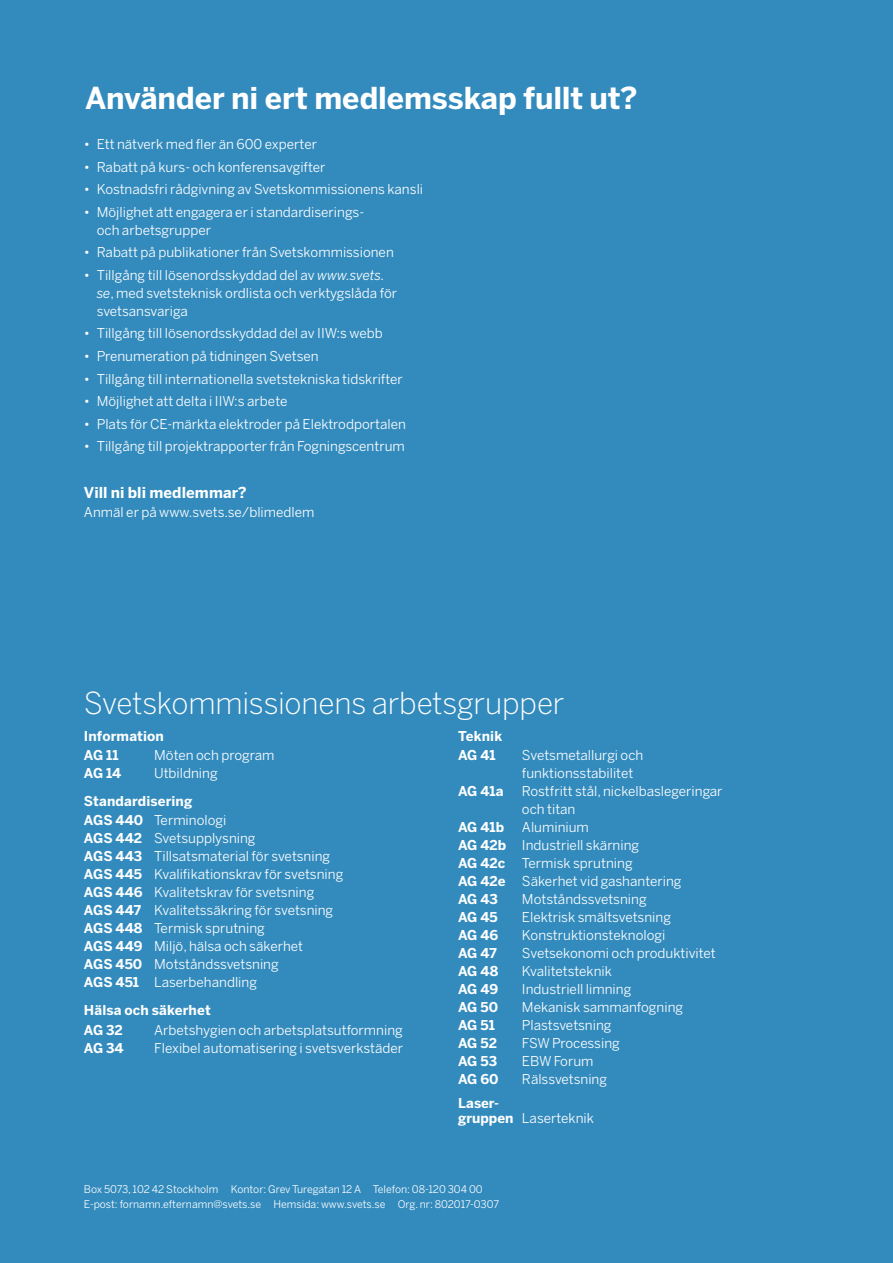
<style>
.page{position:relative;width:893px;height:1263px;background:#338bbd}
.page>*{position:absolute;margin:0;border:0;box-sizing:border-box;transform-origin:0 0}
.t1{font:700 30px "Benton Sans";letter-spacing:-.005em;color:#fff}
.t2{font:300 30px "Benton Sans";letter-spacing:-.005em;color:#fff}
.t3{font:700 15px "Benton Sans";letter-spacing:.005em;color:#fff}
.t4{font:13.5px/18px "Benton Sans";color:#fff}
.t5{font:700 13.5px/18px "Benton Sans";color:#fff}
.t6{font:10.5px/15px "Benton Sans";color:#fff}
.s1{font-style:italic}
</style>
<div class="page">
<h1 class="t1" style="left:85px;top:80px;width:554px">Använder ni ert medlemsskap fullt ut?</h1>
<p class="t4" style="left:84px;top:135px;width:235px">• Ett nätverk med fler än 600 experter</p>
<p class="t4" style="left:84px;top:158px;width:243px">• Rabatt på kurs- och konferensavgifter</p>
<p class="t4" style="left:84px;top:180px;width:341px">• Kostnadsfri rådgivning av Svetskommissionens kansli</p>
<p class="t4" style="left:97px;top:203px;width:269px;text-indent:-13px">• Möjlighet att engagera er i standardiserings&shy;och arbetsgrupper</p>
<p class="t4" style="left:84px;top:243px;width:311px">• Rabatt på publikationer från Svetskommissionen</p>
<p class="t4" style="left:97px;top:266px;width:302px;text-indent:-13px">• Tillgång till lösenordsskyddad del av <span class="s1">www.svets. se</span>, med svetsteknisk ordlista och verktygslåda för svetsansvariga</p>
<p class="t4" style="left:84px;top:324px;width:300px">• Tillgång till lösenordsskyddad del av IIW:s webb</p>
<p class="t4" style="left:84px;top:347px;width:236px">• Prenumeration på tidningen Svetsen</p>
<p class="t4" style="left:84px;top:369px;width:320px">• Tillgång till internationella svetstekniska tidskrifter</p>
<p class="t4" style="left:84px;top:392px;width:205px">• Möjlighet att delta i IIW:s arbete</p>
<p class="t4" style="left:84px;top:414px;width:323px">• Plats för CE-märkta elektroder på Elektrodportalen</p>
<p class="t4" style="left:84px;top:437px;width:322px">• Tillgång till projektrapporter från Fogningscentrum</p>
<p class="t3" style="left:84px;top:483px;width:164px">Vill ni bli medlemmar?</p>
<p class="t4" style="left:84px;top:503px;width:232px">Anmäl er på www.svets.se/blimedlem</p>
<h1 class="t2" style="left:84px;top:686px;width:482px">Svetskommissionens arbetsgrupper</h1>
<p class="t5" style="left:84px;top:726px;width:81px;line-height:19.5px">Information<br>AG 11</p>
<p class="t5" style="left:84px;top:759px;width:110px;line-height:27.8px">AG 14<br>Standardisering</p>
<p class="t5" style="left:84px;top:811px;width:61px">AGS 440<br>AGS 442<br>AGS 443<br>AGS 445<br>AGS 446<br>AGS 447<br>AGS 448<br>AGS 449<br>AGS 450<br>AGS 451</p>
<p class="t5" style="left:84px;top:1000px;width:128px;line-height:19.5px">Hälsa och säkerhet<br>AG 32</p>
<p class="t5" style="left:84px;top:1038px;width:41px">AG 34</p>
<p class="t4" style="left:154px;top:746px;width:122px">Möten och program<br>Utbildning</p>
<p class="t4" style="left:154px;top:811px;width:191px">Terminologi<br>Svetsupplysning<br>Tillsatsmaterial för svetsning<br>Kvalifikationskrav för svetsning<br>Kvalitetskrav för svetsning<br>Kvalitetssäkring för svetsning<br>Termisk sprutning<br>Miljö, hälsa och säkerhet<br>Motståndssvetsning<br>Laserbehandling</p>
<p class="t4" style="left:154px;top:1021px;width:251px">Arbetshygien och arbetsplatsutformning<br>Flexibel automatisering i svetsverkstäder</p>
<p class="t5" style="left:458px;top:726px;width:46px;line-height:19.5px">Teknik<br>AG 41</p>
<p class="t5" style="left:458px;top:782px;width:47px">AG 41a</p>
<p class="t5" style="left:458px;top:818px;width:50px">AG 41b<br>AG 42b<br>AG 42c<br>AG 42e<br>AG 43<br>AG 45<br>AG 46<br>AG 47<br>AG 48<br>AG 49<br>AG 50<br>AG 51<br>AG 52<br>AG 53<br>AG 60</p>
<p class="t5" style="left:458px;top:1096px;width:57px;line-height:15px">Laser&shy;gruppen</p>
<p class="t4" style="left:522px;top:746px;width:202px">Svetsmetallurgi och funktionsstabilitet<br>Rostfritt stål, nickelbaslegeringar och titan<br>Aluminium<br>Industriell skärning<br>Termisk sprutning<br>Säkerhet vid gashantering<br>Motståndssvetsning<br>Elektrisk smältsvetsning<br>Konstruktionsteknologi<br>Svetsekonomi och produktivitet<br>Kvalitetsteknik<br>Industriell limning<br>Mekanisk sammanfogning<br>Plastsvetsning<br>FSW Processing<br>EBW Forum<br>Rälssvetsning</p>
<p class="t4" style="left:522px;top:1109px;width:74px">Laserteknik</p>
<p class="t6" style="left:84px;top:1182px;width:417px">Box 5073, 102 42 Stockholm Kontor: Grev Turegatan 12 A Telefon: 08-120 304 00<br>E-post: fornamn.efternamn@svets.se Hemsida: www.svets.se Org. nr: 802017-0307</p>
</div>
